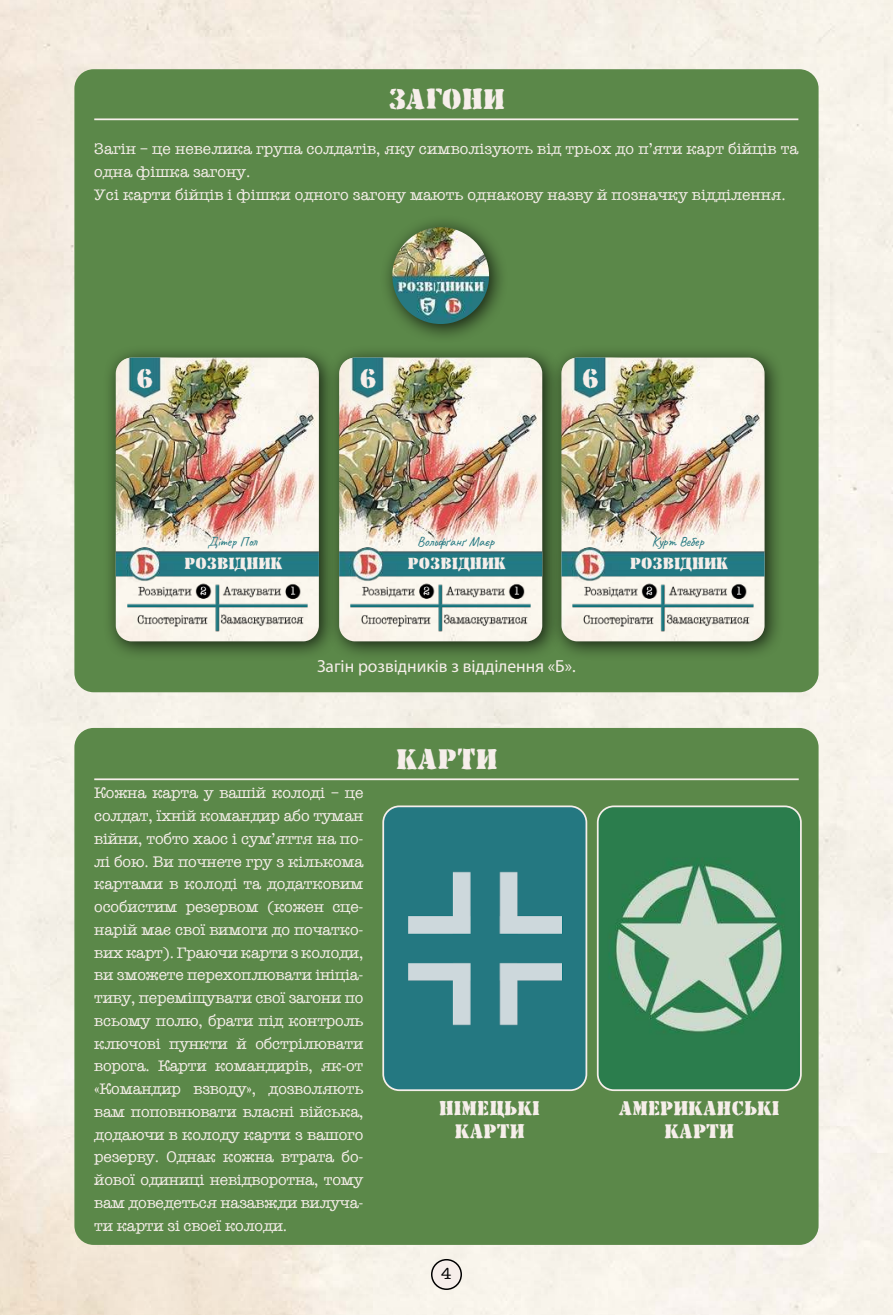
<style>
.page{position:relative;width:893px;height:1315px;background:#fff}
.page>*{position:absolute;margin:0;border:0;box-sizing:border-box;transform-origin:0 0}
.t1{font:28px "a Stamper Brk";color:#f6eeea}
.t2{font:26.78px "a Stamper Brk";color:#f6eeea}
.t3{font:19.25px/23.1px "a Stamper Brk";color:#f6eeea;text-align:center}
.t4{font:17.5px "Myriad Pro";color:#f6eeea}
.t5{font:16.45px "American Typewriter";color:#000}
.t6{font:15.92px "a Stamper Brk";color:#f6eeea}
.t7{font:15.75px/22.8px "American Typewriter";letter-spacing:.005em;color:#f6eeea;text-align:justify}
.t8{font:13.65px "Caveat";color:#237780}
.s1{font-size:16.45px}
</style>
<div class="page">
<img style="left:0;top:0;width:893px;height:1315px">
<div style="left:432px;top:1259px;width:29px;height:30px;background:#f6eeea;border-radius:50%"></div>
<div style="left:431px;top:1259px;width:31px;height:31px;border:1px solid #000;border-radius:50%"></div>
<div style="left:74px;top:728px;width:745px;height:517px;background:#5b8849;border-radius:19px"></div>
<hr style="left:94px;top:778px;width:705px;height:2px;background:#f6eeea">
<img style="left:385px;top:808px;width:201px;height:280px">
<div style="left:382px;top:805px;width:205px;height:286px;border:2px solid #f6eeea;border-radius:16px"></div>
<img style="left:600px;top:808px;width:199px;height:280px">
<div style="left:597px;top:805px;width:205px;height:286px;border:2px solid #f6eeea;border-radius:16px"></div>
<div style="left:74px;top:69px;width:745px;height:623px;background:#5b8849;border-radius:19px"></div>
<hr style="left:94px;top:118px;width:704px;height:2px;background:#f6eeea">
<div style="left:103px;top:344px;width:236px;height:317px;background:#000;opacity:.75"></div>
<img style="left:116px;top:357px;width:203px;height:284px">
<img style="left:128px;top:581px;width:179px;height:23px">
<img style="left:128px;top:610px;width:179px;height:22px">
<div style="left:326px;top:344px;width:236px;height:317px;background:#000;opacity:.75"></div>
<img style="left:339px;top:357px;width:203px;height:284px">
<img style="left:351px;top:581px;width:179px;height:23px">
<img style="left:351px;top:610px;width:179px;height:22px">
<div style="left:549px;top:344px;width:235px;height:317px;background:#000;opacity:.75"></div>
<img style="left:561px;top:357px;width:204px;height:284px">
<img style="left:573px;top:581px;width:179px;height:23px">
<img style="left:573px;top:610px;width:179px;height:22px">
<div style="left:380px;top:214px;width:129px;height:130px;background:#000;opacity:.75"></div>
<img style="left:392px;top:227px;width:97px;height:97px;border-radius:48px">
<h1 class="t1" style="left:388px;top:82px;width:117px">ÇАÃÎНИ</h1>
<p class="t7" style="left:94px;top:137px;width:706px;text-align:left">Загін – це невелика група солдатів, яку символізують від трьох до п’яти карт бійців та одна фішка загону.<br>Усі карти бійців і фішки одного загону мають однакову назву й позначку відділення.</p>
<h2 class="t2" style="left:136px;top:362px;width:18px">6</h2>
<h2 class="t2" style="left:360px;top:362px;width:18px">6</h2>
<h2 class="t2" style="left:582px;top:362px;width:18px">6</h2>
<p class="t8" style="left:208px;top:533px;width:51px">Дітер Пол</p>
<p class="t6" style="left:185px;top:554px;width:100px">РÎÇВIДНИ<span class="s1">К</span></p>
<p class="t8" style="left:417px;top:533px;width:79px">Вольфґанґ Маєр</p>
<p class="t6" style="left:408px;top:554px;width:100px">РÎÇВIДНИ<span class="s1">К</span></p>
<p class="t4" style="left:317px;top:659px;width:260px">Загін розвідників з відділення «Б».</p>
<h1 class="t1" style="left:396px;top:742px;width:102px">КАРТИ</h1>
<p class="t7" style="left:94px;top:781px;width:271px">Кожна карта у вашій колоді – це солдат, їхній командир або туман війни, тобто хаос і сум’яття на по&shy;лі бою. Ви почнете гру з кількома картами в колоді та додатковим особистим резервом (кожен сце&shy;нарій має свої вимоги до початко&shy;вих карт). Граючи карти з колоди, ви зможете перехоплювати ініціа&shy;тиву, переміщувати свої загони по всьому полю, брати під контроль ключові пункти й обстрілювати ворога. Карти командирів, як-от «Командир взводу», дозволяють вам поповнювати власні війська, додаючи в колоду карти з вашого резерву. Однак кожна втрата бо&shy;йової одиниці невідворотна, тому вам доведеться назавжди вилуча&shy;ти карти зі своєї колоди.</p>
<p class="t3" style="left:439px;top:1096px;width:102px">Нiмецькi карти</p>
<p class="t5" style="left:441px;top:1261px;width:12px">4</p>
<p class="t8" style="left:652px;top:533px;width:53px">Курт Вебер</p>
<p class="t6" style="left:630px;top:554px;width:100px">РÎÇВIДНИ<span class="s1">К</span></p>
<p class="t3" style="left:618px;top:1096px;width:163px">Американськi карти</p>
</div>
